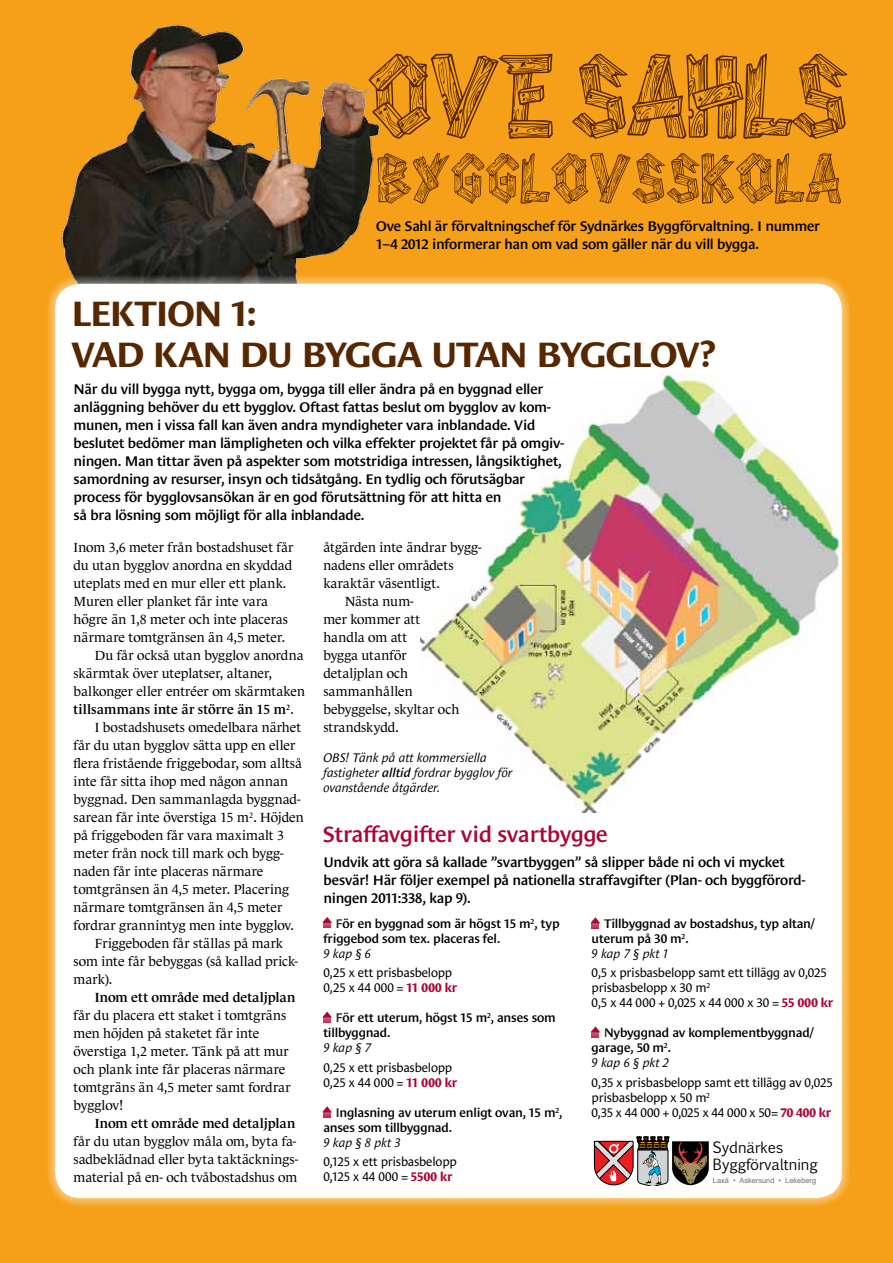
<style>
.page{position:relative;width:893px;height:1263px;background:#f6a01a}
.page>*{position:absolute;margin:0;border:0;box-sizing:border-box;transform-origin:0 0}
.t1{font:700 36px/41px "Le Monde Sans";letter-spacing:-.035em;color:#572700}
.t2{font:600 22.5px "Le Monde Sans";letter-spacing:-.01em;color:#ab0635}
.t3{font:14.85px/17.1px "Euphemia CAS";color:#000}
.t4{font:600 14.25px/18px "Le Monde Sans";letter-spacing:-.02em;color:#000}
.t5{font:13.5px/18px "Le Monde Journal";color:#000}
.t6{font:600 13.5px "Le Monde Journal";color:#000}
.t7{font:12.75px/15px "Le Monde Sans";letter-spacing:-.015em;color:#000}
.t8{font:600 12.75px/15px "Le Monde Sans";letter-spacing:-.015em;color:#000}
.t9{font:italic 12.75px/15px "Le Monde Sans";letter-spacing:-.015em;color:#000}
.t10{font:7.35px "Arial";color:#6d6e71}
.s1{font-weight:600}
.s2{font-weight:400}
.s3{font-size:22.5px;color:#ab0635}
.s4{font-weight:700;color:#ab0635}
.s5{font-weight:400;font-style:italic}
</style>
<div class="page">
<img style="left:61px;top:24px;width:391px;height:251px">
<div style="left:47px;top:275px;width:803px;height:931px;background:#fff;opacity:.75"></div>
<div style="left:55px;top:284px;width:787px;height:914px;background:#fff;border-radius:26px"></div>
<img style="left:421px;top:373px;width:420px;height:440px">
<svg style="left:594px;top:1136px;width:115px;height:49px"></svg>
<svg style="left:377px;top:153px;width:464px;height:51px"></svg>
<svg style="left:369px;top:54px;width:478px;height:85px"></svg>
<svg style="left:322px;top:917px;width:10px;height:6px"></svg>
<svg style="left:322px;top:1011px;width:10px;height:6px"></svg>
<svg style="left:322px;top:1106px;width:10px;height:6px"></svg>
<svg style="left:591px;top:917px;width:9px;height:6px"></svg>
<svg style="left:591px;top:1026px;width:9px;height:6px"></svg>
<p class="t4" style="left:376px;top:217px;width:445px">Ove Sahl är förvaltningschef för Sydnärkes Byggförvaltning. I nummer<br>1–4 2012 informerar han om vad som gäller när du vill bygga.</p>
<h1 class="t1" style="left:71px;top:293px;width:647px">LEKTION 1:<br>VAD KAN DU BYGGA UTAN BYGGLOV?</h1>
<p class="t4" style="left:74px;top:380px;width:492px">När du vill bygga nytt, bygga om, bygga till eller ändra på en byggnad eller anläggning behöver du ett bygglov. Oftast fattas beslut om bygglov av kom&shy;munen, men i vissa fall kan även andra myndigheter vara inblandade. Vid beslutet bedömer man lämpligheten och vilka effekter projektet får på omgiv&shy;ningen. Man tittar även på aspekter som motstridiga intressen, långsiktighet, samordning av resurser, insyn och tidsåtgång. En tydlig och förutsägbar process för bygglovsansökan är en god förutsättning för att hitta en<br>så bra lösning som möjligt för alla inblandade.</p>
<p class="t5" style="left:323px;top:538px;width:160px">åtgärden inte ändrar bygg-</p>
<p class="t5" style="left:323px;top:556px;width:132px">nadens eller områdets</p>
<p class="t5" style="left:323px;top:574px;width:118px">karaktär väsentligt.</p>
<p class="t5" style="left:345px;top:592px;width:71px">Nästa num-</p>
<p class="t5" style="left:323px;top:610px;width:98px">mer kommer att</p>
<p class="t5" style="left:323px;top:628px;width:85px">handla om att</p>
<p class="t5" style="left:323px;top:646px;width:85px">bygga utanför</p>
<p class="t5" style="left:323px;top:664px;width:86px">detaljplan och</p>
<p class="t5" style="left:323px;top:682px;width:91px">sammanhållen</p>
<p class="t5" style="left:323px;top:700px;width:137px">bebyggelse, skyltar och</p>
<p class="t5" style="left:323px;top:718px;width:77px">strandskydd.</p>
<p class="t9" style="left:323px;top:750px;width:191px">OBS! Tänk på att kommersiella fastigheter <span class="s1">alltid</span> fordrar bygglov för ovanstående åtgärder.</p>
<p class="t5" style="left:74px;top:538px;width:221px">Inom 3,6 meter från bostadshuset får</p>
<p class="t5" style="left:74px;top:556px;width:220px">du utan bygglov anordna en skyddad</p>
<p class="t5" style="left:74px;top:574px;width:214px">uteplats med en mur eller ett plank.</p>
<p class="t5" style="left:74px;top:592px;width:196px">Muren eller planket får inte vara</p>
<p class="t5" style="left:74px;top:610px;width:216px">högre än 1,8 meter och inte placeras</p>
<p class="t5" style="left:74px;top:628px;width:213px">närmare tomtgränsen än 4,5 meter.</p>
<p class="t5" style="left:95px;top:646px;width:210px">Du får också utan bygglov anordna</p>
<p class="t5" style="left:74px;top:664px;width:200px">skärmtak över uteplatser, altaner,</p>
<p class="t5" style="left:74px;top:682px;width:233px">balkonger eller entréer om skärmtaken</p>
<p class="t6" style="left:74px;top:702px;width:222px">tillsammans inte är större än 15 m<sup>2</sup><span class="s2">.</span></p>
<p class="t5" style="left:95px;top:718px;width:208px">I bostadshusets omedelbara närhet</p>
<p class="t5" style="left:74px;top:736px;width:223px">får du utan bygglov sätta upp en eller</p>
<p class="t5" style="left:74px;top:754px;width:230px">flera fristående friggebodar, som alltså</p>
<p class="t5" style="left:74px;top:772px;width:216px">inte får sitta ihop med någon annan</p>
<p class="t5" style="left:74px;top:790px;width:228px">byggnad. Den sammanlagda byggnad-</p>
<p class="t5" style="left:74px;top:808px;width:231px">sarean får inte överstiga 15 m<sup>2</sup>. Höjden</p>
<p class="t5" style="left:74px;top:826px;width:212px">på friggeboden får vara maximalt 3</p>
<p class="t5" style="left:74px;top:844px;width:211px">meter från nock till mark och bygg-</p>
<p class="t5" style="left:74px;top:862px;width:192px">naden får inte placeras närmare</p>
<p class="t5" style="left:74px;top:880px;width:217px">tomtgränsen än 4,5 meter. Placering</p>
<p class="t5" style="left:74px;top:898px;width:210px">närmare tomtgränsen än 4,5 meter</p>
<p class="t5" style="left:74px;top:916px;width:222px">fordrar grannintyg men inte bygglov.</p>
<p class="t5" style="left:95px;top:934px;width:190px">Friggeboden får ställas på mark</p>
<p class="t5" style="left:74px;top:952px;width:226px">som inte får bebyggas (så kallad prick-</p>
<p class="t5" style="left:74px;top:970px;width:40px">mark).</p>
<p class="t6" style="left:95px;top:990px;width:202px">Inom ett område med detaljplan</p>
<p class="t5" style="left:74px;top:1006px;width:219px">får du placera ett staket i tomtgräns men höjden på staketet får inte överstiga 1,2 meter. Tänk på att mur och plank inte får placeras närmare tomtgräns än 4,5 meter samt fordrar bygglov!</p>
<p class="t6" style="left:95px;top:1116px;width:202px">Inom ett område med detaljplan</p>
<p class="t5" style="left:74px;top:1132px;width:226px">får du utan bygglov måla om, byta fa&shy;sadbeklädnad eller byta taktäcknings&shy;material på en- och tvåbostadshus om</p>
<h2 class="t2" style="left:322px;top:821px;width:287px">Straffavgifter vid svartbygge</h2>
<p class="t4" style="left:324px;top:853px;width:483px">Undvik att göra så kallade ”svartbyggen” så slipper både ni och vi mycket besvär! Här följer exempel på nationella straffavgifter (Plan- och byggförord&shy;ningen 2011:338, kap 9).</p>
<p class="t8" style="left:323px;top:916px;width:238px"><span class="s3">•</span> För en byggnad som är högst 15 m<sup>2</sup>, typ friggebod som tex. placeras fel.</p>
<p class="t9" style="left:323px;top:946px;width:50px">9 kap § 6</p>
<p class="t7" style="left:323px;top:965px;width:135px">0,25 x ett prisbasbelopp<br>0,25 x 44 000 = <span class="s4">11 000 kr</span></p>
<p class="t8" style="left:323px;top:1010px;width:234px"><span class="s3">•</span> För ett uterum, högst 15 m<sup>2</sup>, anses som tillbyggnad.</p>
<p class="t9" style="left:323px;top:1040px;width:50px">9 kap § 7</p>
<p class="t7" style="left:323px;top:1060px;width:135px">0,25 x ett prisbasbelopp<br>0,25 x 44 000 = <span class="s4">11 000 kr</span></p>
<p class="t8" style="left:323px;top:1105px;width:241px"><span class="s3">•</span> Inglasning av uterum enligt ovan, 15 m<sup>2</sup>, anses som tillbyggnad.</p>
<p class="t9" style="left:323px;top:1135px;width:79px">9 kap § 8 pkt 3</p>
<p class="t7" style="left:323px;top:1154px;width:135px">0,125 x ett prisbasbelopp<br>0,125 x 44 000 = <span class="s4">5500 kr</span></p>
<p class="t8" style="left:592px;top:916px;width:224px"><span class="s3">•</span> Tillbyggnad av bostadshus, typ altan/ uterum på 30 m<sup>2</sup>.<br><span class="s5">9 kap 7 § pkt 1</span></p>
<p class="t7" style="left:592px;top:965px;width:243px">0,5 x prisbasbelopp samt ett tillägg av 0,025 prisbasbelopp x 30 m<sup>2<br></sup>0,5 x 44 000 + 0,025 x 44 000 x 30 = <span class="s4">55 000 kr</span></p>
<p class="t8" style="left:592px;top:1025px;width:223px"><span class="s3">•</span> Nybyggnad av komplementbyggnad/ garage, 50 m<sup>2</sup>.<br><span class="s5">9 kap 6 § pkt 2</span></p>
<p class="t7" style="left:592px;top:1075px;width:243px">0,35 x prisbasbelopp samt ett tillägg av 0,025 prisbasbelopp x 50 m<sup>2<br></sup>0,35 x 44 000 + 0,025 x 44 000 x 50= <span class="s4">70 400 kr</span></p>
<p class="t3" style="left:713px;top:1139px;width:106px">Sydnärkes<br>Byggförvaltning</p>
<p class="t10" style="left:713px;top:1176px;width:105px">Laxå • Askersund • Lekeberg</p>
</div>
